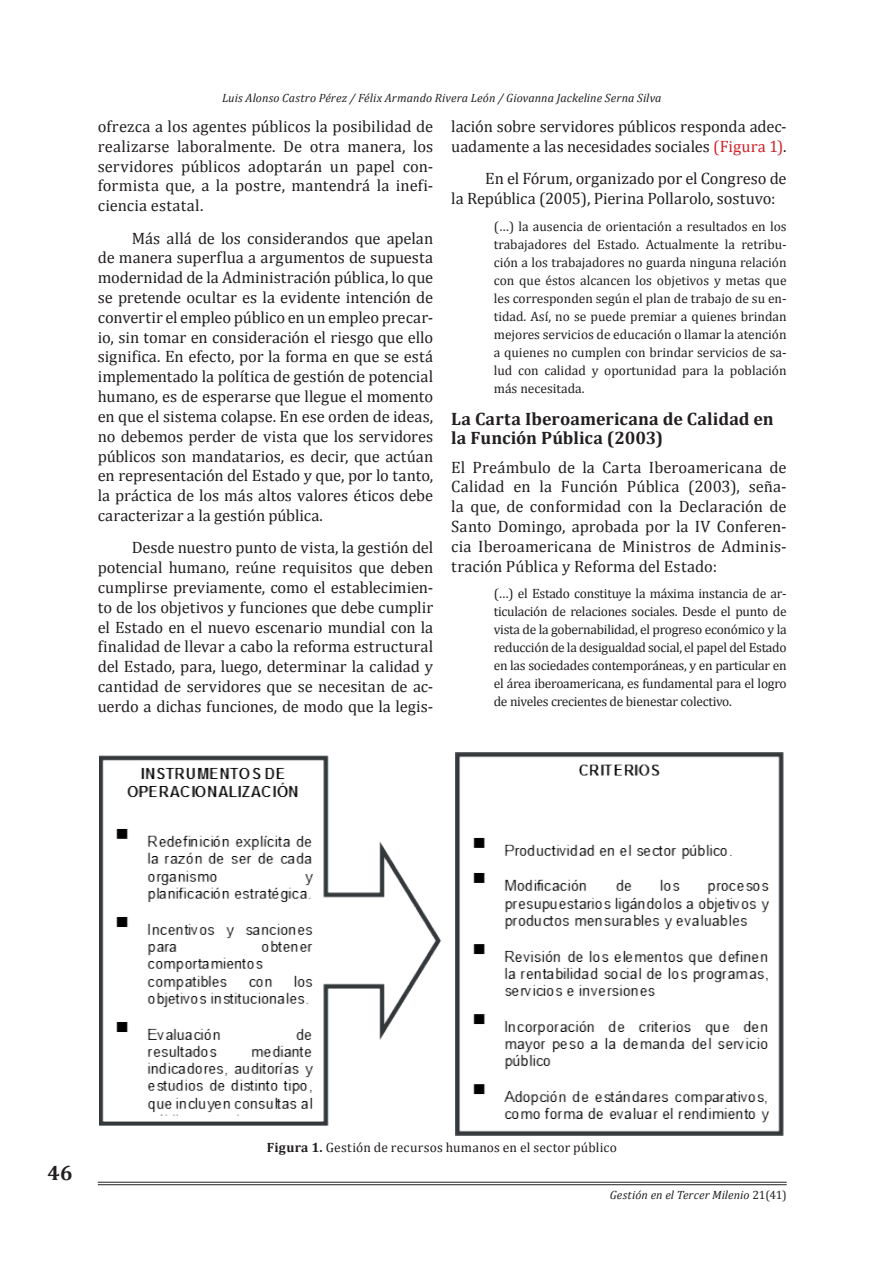
<style>
.page{position:relative;width:893px;height:1263px;background:#fff}
.page>*{position:absolute;margin:0;border:0;box-sizing:border-box;transform-origin:0 0}
.t1{font:700 21px "Cambria";color:#231f20}
.t2{font:700 18px/19.5px "Cambria";letter-spacing:.005em;color:#231f20}
.t3{font:16.5px/19.8px "Cambria";letter-spacing:-.005em;color:#231f20;text-align:justify}
.t4{font:13.5px/18px "Cambria";color:#231f20;text-align:justify}
.t5{font:italic 12px "Cambria";letter-spacing:.01em;color:#231f20}
.s1{color:#d1232a}
.s2{font-weight:700}
.s3{font-style:normal}
</style>
<div class="page">
<hr style="left:98px;top:1182px;width:689px;height:1px;background:#231f20">
<hr style="left:98px;top:1184px;width:689px;height:1px;background:#231f20">
<img style="left:99px;top:753px;width:685px;height:382px">
<p class="t5" style="left:222px;top:89px;width:441px">Luis Alonso Castro Pérez / Félix Armando Rivera León / Giovanna Jackeline Serna Silva</p>
<p class="t3" style="left:98px;top:116px;width:337px">ofrezca a los agentes públicos la posibilidad de realizarse laboralmente. De otra manera, los servidores públicos adoptarán un papel con&shy;formista que, a la postre, mantendrá la inefi&shy;ciencia estatal.</p>
<p class="t3" style="left:98px;top:228px;width:337px;text-indent:34px">Más allá de los considerandos que apelan de manera superflua a argumentos de supuesta modernidad de la Administración pública, lo que se pretende ocultar es la evidente intención de convertir el empleo público en un empleo precar&shy;io, sin tomar en consideración el riesgo que ello significa. En efecto, por la forma en que se está implementado la política de gestión de potencial humano, es de esperarse que llegue el momento en que el sistema colapse. En ese orden de ideas, no debemos perder de vista que los servidores públicos son mandatarios, es decir, que actúan en representación del Estado y que, por lo tanto, la práctica de los más altos valores éticos debe caracterizar a la gestión pública.</p>
<p class="t3" style="left:98px;top:538px;width:337px;text-indent:34px">Desde nuestro punto de vista, la gestión del potencial humano, reúne requisitos que deben cumplirse previamente, como el establecimien&shy;to de los objetivos y funciones que debe cumplir el Estado en el nuevo escenario mundial con la finalidad de llevar a cabo la reforma estructural del Estado, para, luego, determinar la calidad y cantidad de servidores que se necesitan de ac&shy;uerdo a dichas funciones, de modo que la legis-</p>
<p class="t3" style="left:451px;top:116px;width:337px">lación sobre servidores públicos responda adec&shy;uadamente a las necesidades sociales <span class="s1">(Figura 1)</span>.</p>
<p class="t3" style="left:451px;top:169px;width:337px;text-indent:34px">En el Fórum, organizado por el Congreso de la República (2005), Pierina Pollarolo, sostuvo:</p>
<p class="t4" style="left:494px;top:217px;width:294px">(…) la ausencia de orientación a resultados en los trabajadores del Estado. Actualmente la retribu&shy;ción a los trabajadores no guarda ninguna relación con que éstos alcancen los objetivos y metas que les corresponden según el plan de trabajo de su en&shy;tidad. Así, no se puede premiar a quienes brindan mejores servicios de educación o llamar la atención a quienes no cumplen con brindar servicios de sa&shy;lud con calidad y oportunidad para la población más necesitada.</p>
<p class="t2" style="left:451px;top:408px;width:324px">La Carta Iberoamericana de Calidad en la Función Pública (2003)</p>
<p class="t3" style="left:451px;top:457px;width:337px">El Preámbulo de la Carta Iberoamericana de Calidad en la Función Pública (2003), seña&shy;la que, de conformidad con la Declaración de Santo Domingo, aprobada por la IV Conferen&shy;cia Iberoamericana de Ministros de Adminis&shy;tración Pública y Reforma del Estado:</p>
<p class="t4" style="left:494px;top:584px;width:294px">(…) el Estado constituye la máxima instancia de ar&shy;ticulación de relaciones sociales. Desde el punto de vista de la gobernabilidad, el progreso económico y la reducción de la desigualdad social, el papel del Estado en las sociedades contemporáneas, y en particular en el área iberoamericana, es fundamental para el logro de niveles crecientes de bienestar colectivo.</p>
<p class="t1" style="left:48px;top:1158px;width:26px">46</p>
<p class="t4" style="left:267px;top:1138px;width:352px"><span class="s2">Figura 1.</span> Gestión de recursos humanos en el sector público</p>
<p class="t5" style="left:610px;top:1186px;width:178px">Gestión en el Tercer Milenio <span class="s3">21(41)</span></p>
</div>
